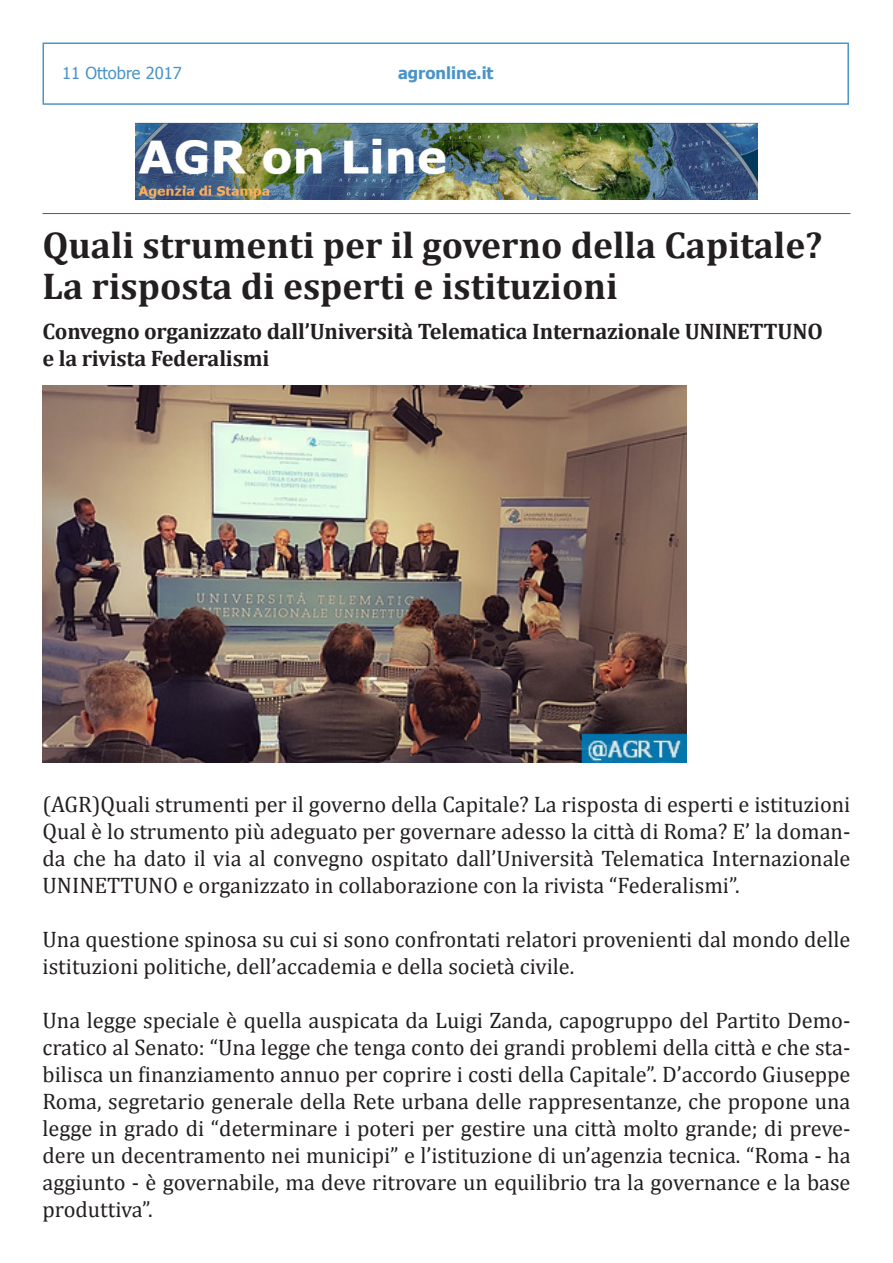
<style>
.page{position:relative;width:893px;height:1263px;background:#fff}
.page>*{position:absolute;margin:0;border:0;box-sizing:border-box;transform-origin:0 0}
.t1{font:700 37.5px/40.5px "Cambria";color:#231f20}
.t2{font:22.5px/27px "Cambria";color:#231f20;text-align:justify}
.t3{font:700 22.5px/27px "Cambria";letter-spacing:-.01em;color:#231f20}
.t4{font:16.5px "Tahoma";color:#4b94c7}
.t5{font:700 16.5px "Tahoma";color:#4b94c7}
</style>
<div class="page">
<hr style="left:43px;top:213px;width:807px;height:1px;background:#57585a">
<img style="left:43px;top:385px;width:643px;height:377px">
<div style="left:43px;top:43px;width:806px;height:62px;border:2px solid #4b94c7"></div>
<img style="left:136px;top:123px;width:621px;height:77px">
<p class="t4" style="left:62px;top:62px;width:121px">11 Ottobre 2017</p>
<p class="t5" style="left:398px;top:62px;width:97px">agronline.it</p>
<p class="t1" style="left:43px;top:224px;width:781px">Quali strumenti per il governo della Capitale?<br>La risposta di esperti e istituzioni</p>
<p class="t3" style="left:43px;top:317px;width:782px">Convegno organizzato dall’Università Telematica Internazionale UNINETTUNO e la rivista Federalismi</p>
<p class="t2" style="left:43px;top:790px;width:809px">(AGR)Quali strumenti per il governo della Capitale? La risposta di esperti e istituzioni Qual è lo strumento più adeguato per governare adesso la città di Roma? E’ la doman&shy;da che ha dato il via al convegno ospitato dall’Università Telematica Internazionale UNINETTUNO e organizzato in collaborazione con la rivista “Federalismi”.</p>
<p class="t2" style="left:43px;top:925px;width:809px">Una questione spinosa su cui si sono confrontati relatori provenienti dal mondo delle istituzioni politiche, dell’accademia e della società civile.</p>
<p class="t2" style="left:43px;top:1006px;width:809px">Una legge speciale è quella auspicata da Luigi Zanda, capogruppo del Partito Demo&shy;cratico al Senato: “Una legge che tenga conto dei grandi problemi della città e che sta&shy;bilisca un finanziamento annuo per coprire i costi della Capitale”. D’accordo Giuseppe Roma, segretario generale della Rete urbana delle rappresentanze, che propone una legge in grado di “determinare i poteri per gestire una città molto grande; di preve&shy;dere un decentramento nei municipi” e l’istituzione di un’agenzia tecnica. “Roma - ha aggiunto - è governabile, ma deve ritrovare un equilibrio tra la governance e la base produttiva”.</p>
</div>
